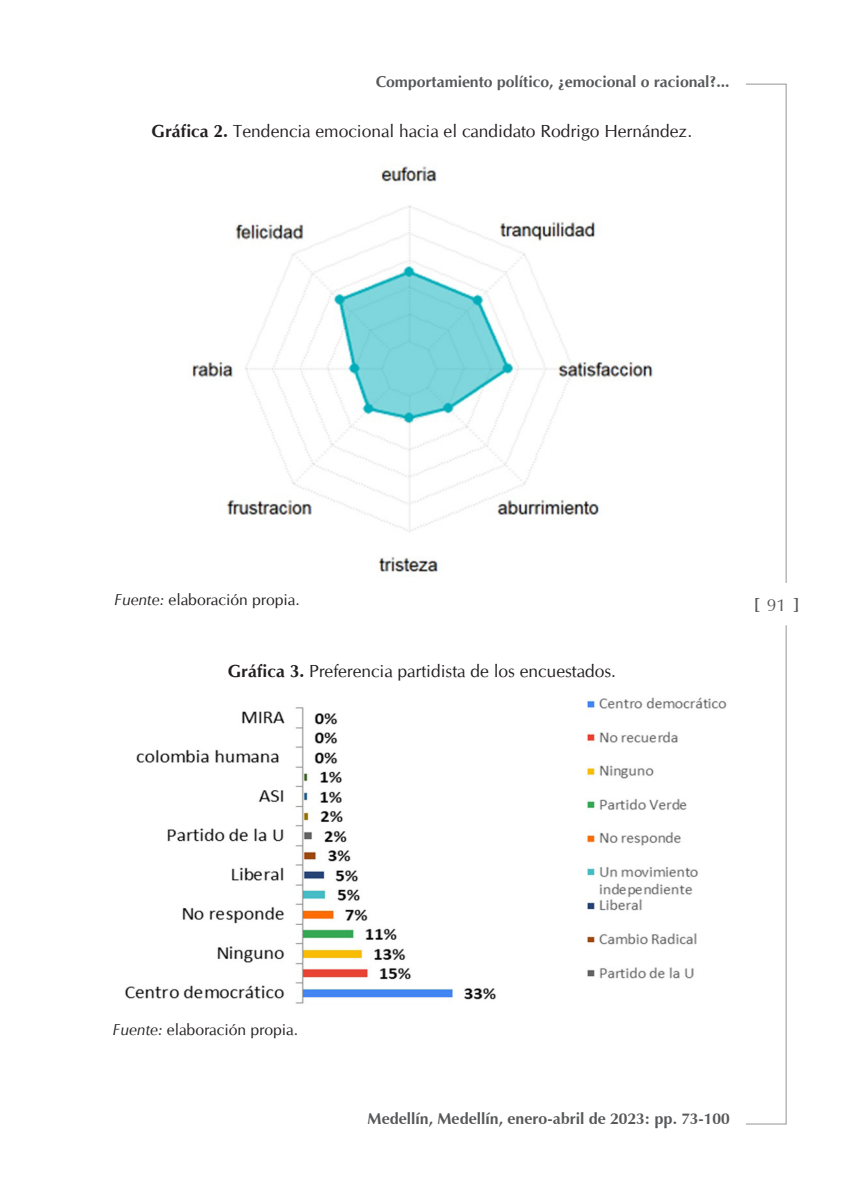
<style>
.page{position:relative;width:844px;height:1191px;background:#fff}
.page>*{position:absolute;margin:0;border:0;box-sizing:border-box;transform-origin:0 0}
._1_tit_fig_0{font:17.5px "CG Omega";color:#231f20}
.t1{font:700 17.5px "Zapf Humanist 601 BT";color:#57585a}
._3_Fuente{font:15.75px "CG Omega";color:#231f20}
.t2{font:700 15.75px "CG Omega";color:#57585a}
.t3{font:700 15.75px "Zapf Humanist 601 BT";color:#57585a}
.s1{font-weight:700}
.s2{font-style:italic}
.s3{font-weight:400}
</style>
<div class="page">
<svg style="left:746px;top:83px;width:40px;height:500px"></svg>
<svg style="left:746px;top:625px;width:40px;height:499px"></svg>
<img style="left:192px;top:166px;width:461px;height:406px">
<img style="left:125px;top:697px;width:602px;height:307px">
<p class="t2" style="left:376px;top:72px;width:355px">Comportamiento político, ¿emocional o racional?...</p>
<p class="_1_tit_fig_0" style="left:151px;top:121px;width:542px"><span class="s1">Gráfica 2.</span> Tendencia emocional hacia el candidato Rodrigo Hernández.</p>
<p class="_3_Fuente" style="left:114px;top:590px;width:187px"><span class="s2">Fuente:</span> elaboración propia.</p>
<p class="_1_tit_fig_0" style="left:228px;top:661px;width:389px"><span class="s1">Gráfica 3.</span> Preferencia partidista de los encuestados.</p>
<p class="t1" style="left:753px;top:593px;width:47px">[ <span class="s3">91</span> ]</p>
<p class="_3_Fuente" style="left:112px;top:1020px;width:187px"><span class="s2">Fuente:</span> elaboración propia.</p>
<p class="t3" style="left:367px;top:1109px;width:363px">Medellín, Medellín, enero-abril de 2023: pp. 73-100</p>
</div>
